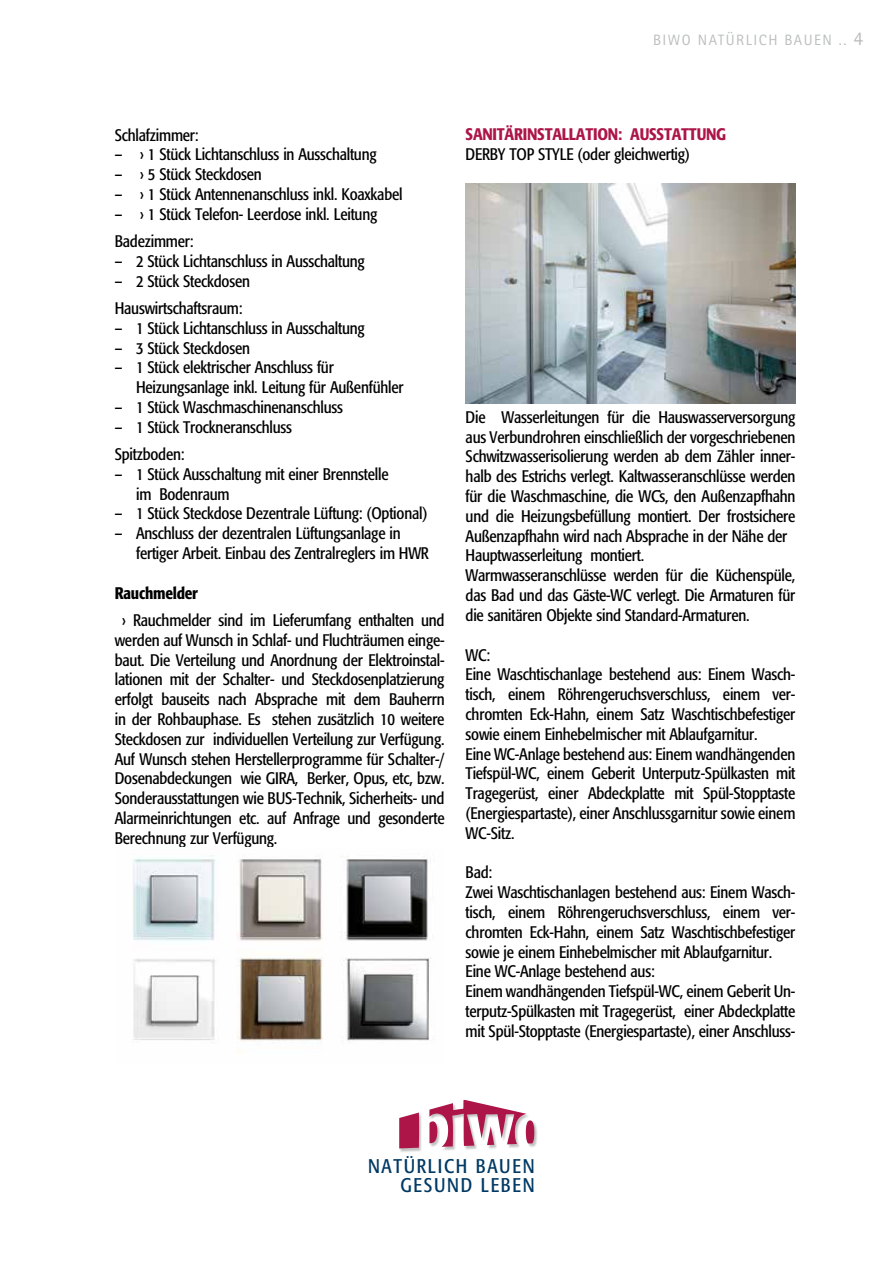
<style>
.page{position:relative;width:893px;height:1263px;background:#fff}
.page>*{position:absolute;margin:0;border:0;box-sizing:border-box;transform-origin:0 0}
.t1{font:19.5px/19.5px "FO16 C";letter-spacing:.1em;color:#003964;text-align:right}
.t2{font:16.5px/19.8px "FO16 C";color:#000}
.t3{font:16.5px "FO16 MC";color:#ad1548}
.t4{font:16.5px "FO16 MC";color:#000}
.t5{font:15px "Rotis Sans Serif";letter-spacing:.1em;color:#bbbdbe}
.s1{font-size:19.5px}
</style>
<div class="page">
<div style="left:399px;top:1100px;width:139px;height:52px;background:#000;opacity:.25"></div>
<svg style="left:399px;top:1100px;width:135px;height:48px"></svg>
<img style="left:132px;top:858px;width:299px;height:195px">
<img style="left:466px;top:183px;width:329px;height:220px">
<p class="t5" style="left:653px;top:31px;width:212px">BIWO NATÜRLICH BAUEN .. <span class="s1">4</span></p>
<p class="t2" style="left:115px;top:125px;width:85px">Schlafzimmer:</p>
<p class="t2" style="left:115px;top:144px;width:263px">– » 1 Stück Lichtanschluss in Ausschaltung</p>
<p class="t2" style="left:115px;top:164px;width:148px">– » 5 Stück Steckdosen</p>
<p class="t2" style="left:115px;top:184px;width:289px">– » 1 Stück Antennenanschluss inkl. Koaxkabel</p>
<p class="t2" style="left:115px;top:200px;width:264px;line-height:27.3px">– » 1 Stück Telefon- Leerdose inkl. Leitung<br>Badezimmer:</p>
<p class="t2" style="left:115px;top:251px;width:251px">– 2 Stück Lichtanschluss in Ausschaltung</p>
<p class="t2" style="left:115px;top:267px;width:137px;line-height:27.3px">– 2 Stück Steckdosen<br>Hauswirtschaftsraum:</p>
<p class="t2" style="left:115px;top:318px;width:251px">– 1 Stück Lichtanschluss in Ausschaltung</p>
<p class="t2" style="left:115px;top:338px;width:137px">– 3 Stück Steckdosen</p>
<p class="t2" style="left:136px;top:357px;width:269px;text-indent:-21px">– 1 Stück elektrischer Anschluss für<br>Heizungsanlage inkl. Leitung für Außenfühler</p>
<p class="t2" style="left:115px;top:397px;width:229px">– 1 Stück Waschmaschinenanschluss</p>
<p class="t2" style="left:115px;top:413px;width:179px;line-height:27.3px">– 1 Stück Trockneranschluss<br>Spitzboden:</p>
<p class="t2" style="left:136px;top:464px;width:254px;text-indent:-21px">– 1 Stück Ausschaltung mit einer Brennstelle im Bodenraum</p>
<p class="t2" style="left:115px;top:504px;width:314px">– 1 Stück Steckdose Dezentrale Lüftung: (Optional)</p>
<p class="t2" style="left:136px;top:523px;width:294px;text-indent:-21px">– Anschluss der dezentralen Lüftungsanlage in fertiger Arbeit. Einbau des Zentralreglers im HWR</p>
<p class="t4" style="left:115px;top:583px;width:85px">Rauchmelder</p>
<p class="t2" style="left:115px;top:610px;width:331px;text-align:justify;text-indent:7px">» Rauchmelder sind im Lieferumfang enthalten und werden auf Wunsch in Schlaf- und Fluchträumen einge&shy;baut. Die Verteilung und Anordnung der Elektroinstal&shy;lationen mit der Schalter- und Steckdosenplatzierung erfolgt bauseits nach Absprache mit dem Bauherrn in der Rohbauphase. Es stehen zusätzlich 10 weitere Steckdosen zur individuellen Verteilung zur Verfügung.<br>Auf Wunsch stehen Herstellerprogramme für Schalter-/ Dosenabdeckungen wie GIRA, Berker, Opus, etc, bzw.<br>Sonderausstattungen wie BUS-Technik, Sicherheits- und Alarmeinrichtungen etc. auf Anfrage und gesonderte Berechnung zur Verfügung.</p>
<p class="t3" style="left:466px;top:124px;width:262px">SANITÄRINSTALLATION: AUSSTATTUNG</p>
<p class="t2" style="left:466px;top:144px;width:226px">DERBY TOP STYLE (oder gleichwertig)</p>
<p class="t2" style="left:466px;top:407px;width:331px">Die Wasserleitungen für die Hauswasserversorgung aus Verbundrohren einschließlich der vorgeschriebenen Schwitzwasserisolierung werden ab dem Zähler inner&shy;halb des Estrichs verlegt. Kaltwasseranschlüsse werden für die Waschmaschine, die WC`s, den Außenzapfhahn und die Heizungsbefüllung montiert. Der frostsichere Außenzapfhahn wird nach Absprache in der Nähe der Hauptwasserleitung montiert.<br>Warmwasseranschlüsse werden für die Küchenspüle, das Bad und das Gäste-WC verlegt. Die Armaturen für die sanitären Objekte sind Standard-Armaturen.</p>
<p class="t2" style="left:466px;top:645px;width:331px">WC:<br>Eine Waschtischanlage bestehend aus: Einem Wasch&shy;tisch, einem Röhrengeruchsverschluss, einem ver&shy;chromten Eck-Hahn, einem Satz Waschtischbefestiger sowie einem Einhebelmischer mit Ablaufgarnitur.<br>Eine WC-Anlage bestehend aus: Einem wandhängenden Tiefspül-WC, einem Geberit Unterputz-Spülkasten mit Tragegerüst, einer Abdeckplatte mit Spül-Stopptaste (Energiespartaste), einer Anschlussgarnitur sowie einem WC-Sitz.</p>
<p class="t2" style="left:466px;top:862px;width:331px">Bad:<br>Zwei Waschtischanlagen bestehend aus: Einem Wasch&shy;tisch, einem Röhrengeruchsverschluss, einem ver&shy;chromten Eck-Hahn, einem Satz Waschtischbefestiger sowie je einem Einhebelmischer mit Ablaufgarnitur.<br>Eine WC-Anlage bestehend aus:<br>Einem wandhängenden Tiefspül-WC, einem Geberit Un&shy;terputz-Spülkasten mit Tragegerüst, einer Abdeckplatte mit Spül-Stopptaste (Energiespartaste), einer Anschluss-</p>
<p class="t1" style="left:368px;top:1156px;width:168px">NATÜRLICH BAUEN<br>GESUND LEBEN</p>
</div>
